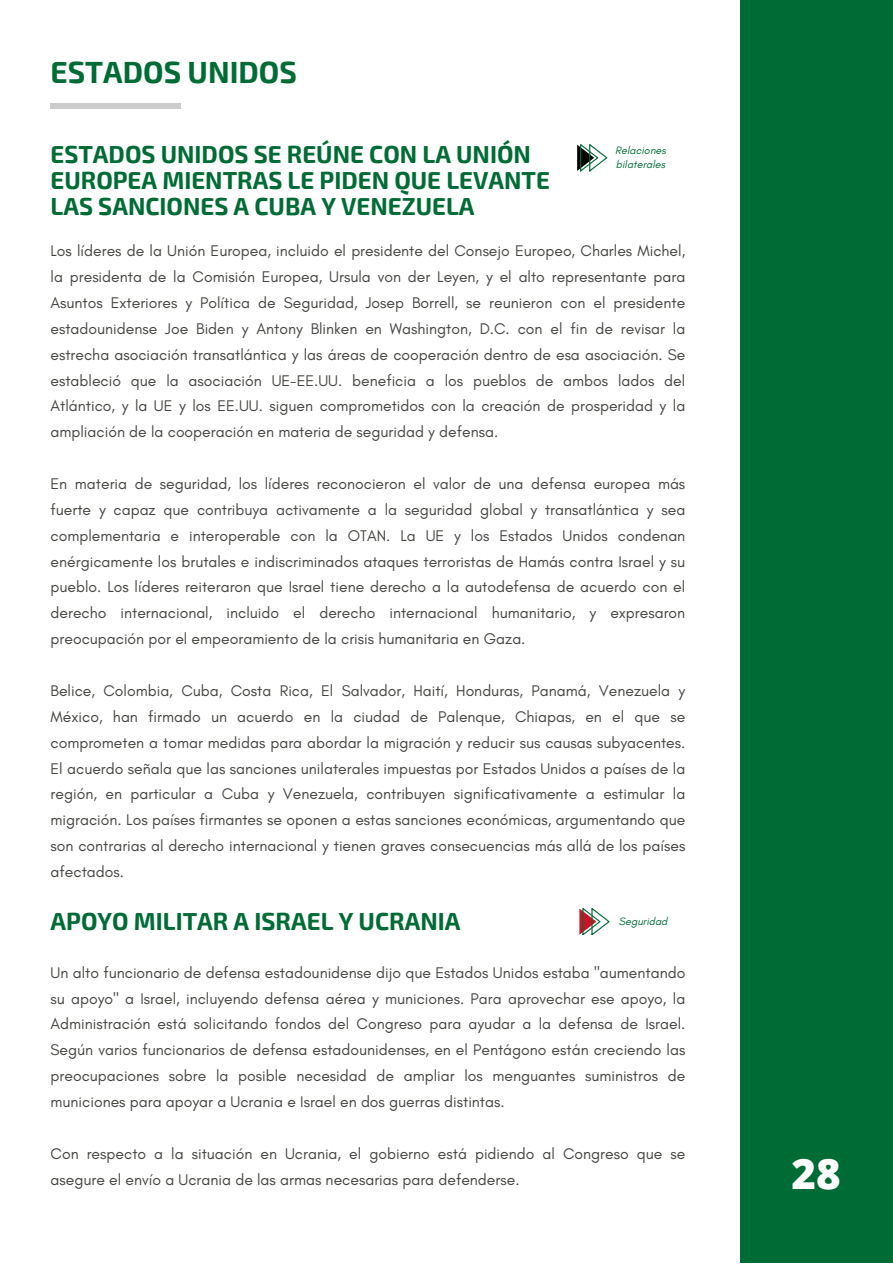
<style>
.page{position:relative;width:893px;height:1264px;background:#fff}
.page>*{position:absolute;margin:0;border:0;box-sizing:border-box;transform-origin:0 0}
.t1{font:800 42px "Open Sans";color:#fefefe}
.t2{font:700 30px "Exo 2";color:#006c35}
.t3{font:700 24.15px/26px "Exo 2";color:#006c35}
.t4{font:15.75px/25.8px "Glacial Indifference";color:#444440;text-align:justify}
.t5{font:italic 10.95px/14.5px "Glacial Indifference";color:#006c35}
</style>
<div class="page">
<div style="left:739px;top:0;width:153px;height:1262px;background:#006c35"></div>
<div style="left:51px;top:103px;width:130px;height:6px;background:#ccc"></div>
<svg style="left:579px;top:908px;width:30px;height:26px"></svg>
<svg style="left:577px;top:144px;width:30px;height:27px"></svg>
<p class="t2" style="left:51px;top:53px;width:248px">ESTADOS UNIDOS</p>
<p class="t3" style="left:51px;top:140px;width:501px">ESTADOS UNIDOS SE REÚNE CON LA UNIÓN<br>EUROPEA MIENTRAS LE PIDEN QUE LEVANTE<br>LAS SANCIONES A CUBA Y VENEZUELA</p>
<p class="t5" style="left:615px;top:143px;width:52px">Relaciones bilaterales</p>
<p class="t4" style="left:51px;top:238px;width:636px">Los líderes de la Unión Europea, incluido el presidente del Consejo Europeo, Charles Michel, la presidenta de la Comisión Europea, Ursula von der Leyen, y el alto representante para Asuntos Exteriores y Política de Seguridad, Josep Borrell, se reunieron con el presidente estadounidense Joe Biden y Antony Blinken en Washington, D.C. con el fin de revisar la estrecha asociación transatlántica y las áreas de cooperación dentro de esa asociación. Se estableció que la asociación UE-EE.UU. beneficia a los pueblos de ambos lados del Atlántico, y la UE y los EE.UU. siguen comprometidos con la creación de prosperidad y la ampliación de la cooperación en materia de seguridad y defensa.</p>
<p class="t4" style="left:51px;top:470px;width:636px">En materia de seguridad, los líderes reconocieron el valor de una defensa europea más fuerte y capaz que contribuya activamente a la seguridad global y transatlántica y sea complementaria e interoperable con la OTAN. La UE y los Estados Unidos condenan enérgicamente los brutales e indiscriminados ataques terroristas de Hamás contra Israel y su pueblo. Los líderes reiteraron que Israel tiene derecho a la autodefensa de acuerdo con el derecho internacional, incluido el derecho internacional humanitario, y expresaron preocupación por el empeoramiento de la crisis humanitaria en Gaza.</p>
<p class="t4" style="left:51px;top:677px;width:636px">Belice, Colombia, Cuba, Costa Rica, El Salvador, Haití, Honduras, Panamá, Venezuela y México, han firmado un acuerdo en la ciudad de Palenque, Chiapas, en el que se comprometen a tomar medidas para abordar la migración y reducir sus causas subyacentes.<br>El acuerdo señala que las sanciones unilaterales impuestas por Estados Unidos a países de la región, en particular a Cuba y Venezuela, contribuyen significativamente a estimular la migración. Los países firmantes se oponen a estas sanciones económicas, argumentando que son contrarias al derecho internacional y tienen graves consecuencias más allá de los países afectados.</p>
<p class="t3" style="left:51px;top:907px;width:411px">APOYO MILITAR A ISRAEL Y UCRANIA</p>
<p class="t5" style="left:618px;top:914px;width:50px">Seguridad</p>
<p class="t4" style="left:51px;top:959px;width:636px">Un alto funcionario de defensa estadounidense dijo que Estados Unidos estaba "aumentando su apoyo" a Israel, incluyendo defensa aérea y municiones. Para aprovechar ese apoyo, la Administración está solicitando fondos del Congreso para ayudar a la defensa de Israel.<br>Según varios funcionarios de defensa estadounidenses, en el Pentágono están creciendo las preocupaciones sobre la posible necesidad de ampliar los menguantes suministros de municiones para apoyar a Ucrania e Israel en dos guerras distintas.</p>
<p class="t4" style="left:51px;top:1140px;width:636px">Con respecto a la situación en Ucrania, el gobierno está pidiendo al Congreso que se asegure el envío a Ucrania de las armas necesarias para defenderse.</p>
<p class="t1" style="left:791px;top:1143px;width:51px">28</p>
</div>
